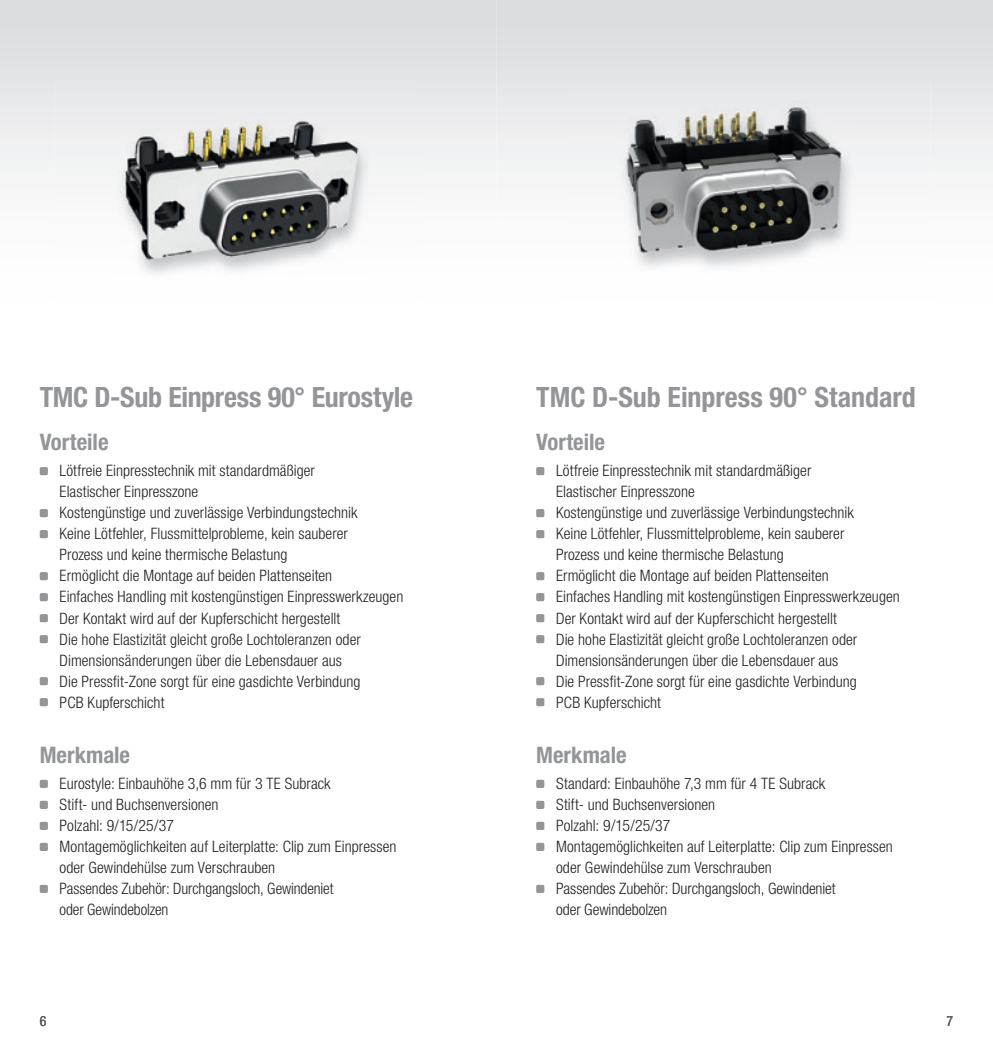
<style>
.page{position:relative;width:993px;height:1042px;background:#fff}
.page>*{position:absolute;margin:0;border:0;box-sizing:border-box;transform-origin:0 0}
.t1{font:700 condensed 28px "Helvetica Neue LT";letter-spacing:-.01em;color:#939598}
.t2{font:700 condensed 28px "Helvetica Neue";letter-spacing:-.005em;color:#939598}
.t3{font:700 condensed 22.75px "Helvetica Neue LT";color:#939598}
.t4{font:300 condensed 15.75px/21px "Helvetica Neue LT";letter-spacing:.005em;color:#231f20}
.t5{font:condensed 14px "Helvetica Neue LT";color:#57585a}
</style>
<div class="page">
<div style="left:567px;top:80px;width:363px;height:57px;background:#e8e9ea"></div>
<div style="left:567px;top:137px;width:51px;height:107px;background:#f6f6f7"></div>
<div style="left:853px;top:137px;width:77px;height:106px;background:#f6f6f7"></div>
<img style="left:618px;top:107px;width:235px;height:165px">
<img style="left:118px;top:121px;width:252px;height:157px">
<div style="left:536px;top:467px;width:8px;height:8px;background:#939598;border-radius:2px"></div>
<div style="left:536px;top:509px;width:8px;height:8px;background:#939598;border-radius:2px"></div>
<div style="left:536px;top:530px;width:8px;height:8px;background:#939598;border-radius:2px"></div>
<div style="left:536px;top:572px;width:8px;height:8px;background:#939598;border-radius:2px"></div>
<div style="left:536px;top:593px;width:8px;height:8px;background:#939598;border-radius:2px"></div>
<div style="left:536px;top:614px;width:8px;height:8px;background:#939598;border-radius:2px"></div>
<div style="left:536px;top:635px;width:8px;height:8px;background:#939598;border-radius:2px"></div>
<div style="left:536px;top:677px;width:8px;height:8px;background:#939598;border-radius:2px"></div>
<div style="left:536px;top:698px;width:8px;height:8px;background:#939598;border-radius:2px"></div>
<div style="left:536px;top:780px;width:8px;height:8px;background:#939598;border-radius:2px"></div>
<div style="left:536px;top:801px;width:8px;height:8px;background:#939598;border-radius:2px"></div>
<div style="left:536px;top:822px;width:8px;height:8px;background:#939598;border-radius:2px"></div>
<div style="left:536px;top:843px;width:8px;height:8px;background:#939598;border-radius:2px"></div>
<div style="left:536px;top:885px;width:8px;height:8px;background:#939598;border-radius:2px"></div>
<div style="left:40px;top:467px;width:8px;height:8px;background:#939598;border-radius:2px"></div>
<div style="left:40px;top:509px;width:8px;height:8px;background:#939598;border-radius:2px"></div>
<div style="left:40px;top:530px;width:8px;height:8px;background:#939598;border-radius:2px"></div>
<div style="left:40px;top:572px;width:8px;height:8px;background:#939598;border-radius:2px"></div>
<div style="left:40px;top:593px;width:8px;height:8px;background:#939598;border-radius:2px"></div>
<div style="left:40px;top:614px;width:8px;height:8px;background:#939598;border-radius:2px"></div>
<div style="left:40px;top:635px;width:8px;height:8px;background:#939598;border-radius:2px"></div>
<div style="left:40px;top:677px;width:8px;height:8px;background:#939598;border-radius:2px"></div>
<div style="left:40px;top:698px;width:8px;height:8px;background:#939598;border-radius:2px"></div>
<div style="left:40px;top:780px;width:8px;height:8px;background:#939598;border-radius:2px"></div>
<div style="left:40px;top:801px;width:8px;height:8px;background:#939598;border-radius:2px"></div>
<div style="left:40px;top:822px;width:8px;height:8px;background:#939598;border-radius:2px"></div>
<div style="left:40px;top:843px;width:8px;height:8px;background:#939598;border-radius:2px"></div>
<div style="left:40px;top:885px;width:8px;height:8px;background:#939598;border-radius:2px"></div>
<h1 class="t1" style="left:40px;top:380px;width:375px">TMC D-Sub Einpress 90° Eurostyle</h1>
<h2 class="t3" style="left:40px;top:429px;width:70px">Vorteile</h2>
<p class="t4" style="left:60px;top:460px;width:345px">Lötfreie Einpresstechnik mit standardmäßiger<br>Elastischer Einpresszone<br>Kostengünstige und zuverlässige Verbindungstechnik<br>Keine Lötfehler, Flussmittelprobleme, kein sauberer<br>Prozess und keine thermische Belastung<br>Ermöglicht die Montage auf beiden Plattenseiten<br>Einfaches Handling mit kostengünstigen Einpresswerkzeugen Der Kontakt wird auf der Kupferschicht hergestellt<br>Die hohe Elastizität gleicht große Lochtoleranzen oder Dimensionsänderungen über die Lebensdauer aus<br>Die Pressfit-Zone sorgt für eine gasdichte Verbindung<br>PCB Kupferschicht</p>
<h2 class="t3" style="left:40px;top:741px;width:92px">Merkmale</h2>
<p class="t4" style="left:60px;top:773px;width:338px">Eurostyle: Einbauhöhe 3,6 mm für 3 TE Subrack<br>Stift- und Buchsenversionen<br>Polzahl: 9/15/25/37<br>Montagemöglichkeiten auf Leiterplatte: Clip zum Einpressen oder Gewindehülse zum Verschrauben<br>Passendes Zubehör: Durchgangsloch, Gewindeniet<br>oder Gewindebolzen</p>
<h1 class="t2" style="left:536px;top:380px;width:381px">TMC D-Sub Einpress 90° Standard</h1>
<h2 class="t3" style="left:536px;top:429px;width:70px">Vorteile</h2>
<p class="t4" style="left:556px;top:460px;width:345px">Lötfreie Einpresstechnik mit standardmäßiger<br>Elastischer Einpresszone<br>Kostengünstige und zuverlässige Verbindungstechnik<br>Keine Lötfehler, Flussmittelprobleme, kein sauberer<br>Prozess und keine thermische Belastung<br>Ermöglicht die Montage auf beiden Plattenseiten<br>Einfaches Handling mit kostengünstigen Einpresswerkzeugen Der Kontakt wird auf der Kupferschicht hergestellt<br>Die hohe Elastizität gleicht große Lochtoleranzen oder Dimensionsänderungen über die Lebensdauer aus<br>Die Pressfit-Zone sorgt für eine gasdichte Verbindung<br>PCB Kupferschicht</p>
<h2 class="t3" style="left:536px;top:741px;width:92px">Merkmale</h2>
<p class="t4" style="left:556px;top:773px;width:338px">Standard: Einbauhöhe 7,3 mm für 4 TE Subrack<br>Stift- und Buchsenversionen<br>Polzahl: 9/15/25/37<br>Montagemöglichkeiten auf Leiterplatte: Clip zum Einpressen oder Gewindehülse zum Verschrauben<br>Passendes Zubehör: Durchgangsloch, Gewindeniet<br>oder Gewindebolzen</p>
<p class="t5" style="left:40px;top:1012px;width:8px">6</p>
<p class="t5" style="left:946px;top:1012px;width:8px">7</p>
</div>
